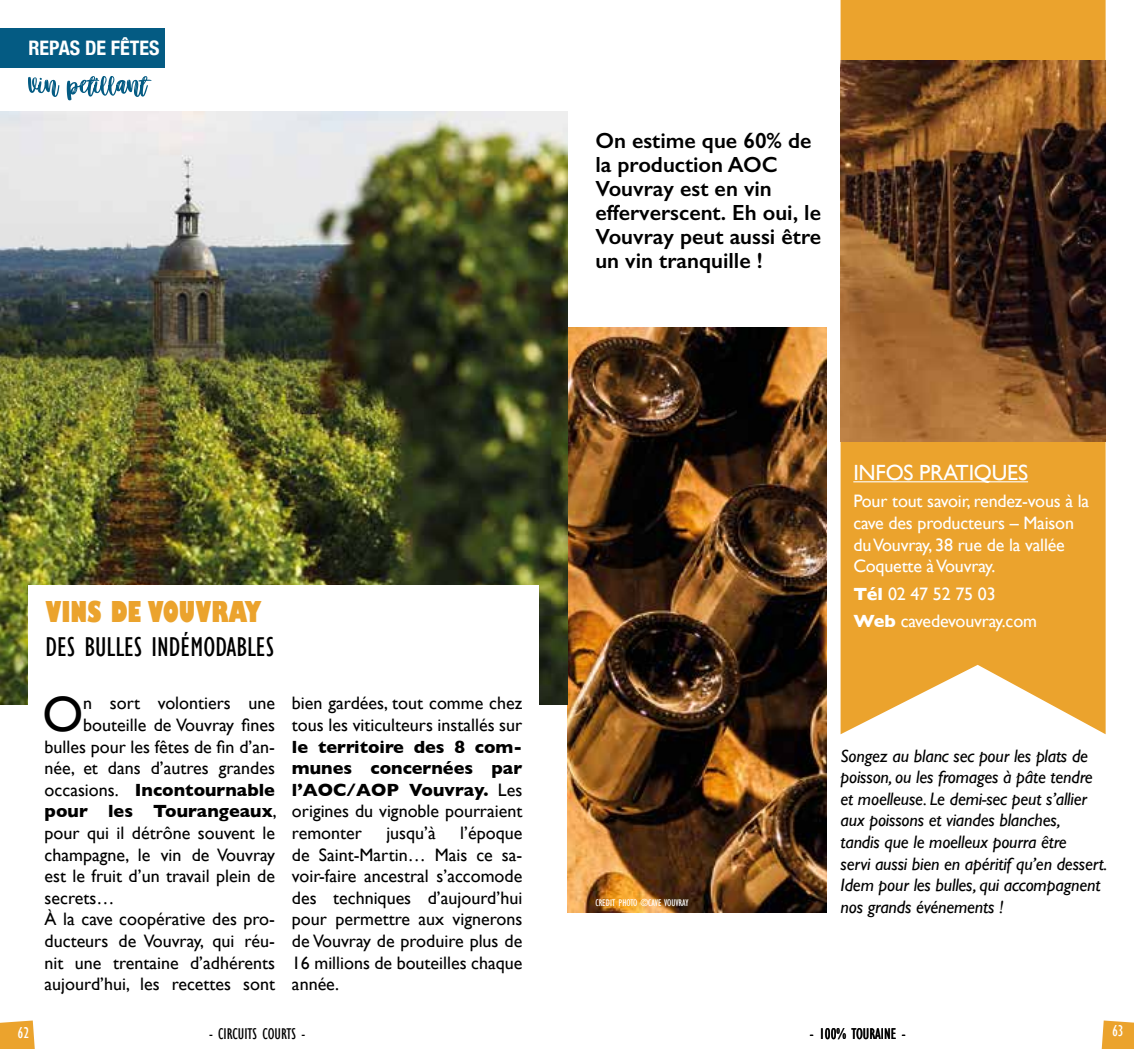
<style>
.page{position:relative;width:1134px;height:1049px;background:#fff}
.page>*{position:absolute;margin:0;border:0;box-sizing:border-box;transform-origin:0 0}
.t1{font:49.6px "Gill Sans";color:#000}
.t2{font:condensed 28px "Gill Sans";color:#000}
.t3{font:800 condensed 28px "Gill Sans";color:#eba32d}
.t4{font:600 22px/24px "Gill Sans";color:#000}
.t5{font:22px "Gill Sans";letter-spacing:-.01em;color:#fff}
.t6{font:700 condensed 20px "Helvetica Neue";color:#fff}
.t7{font:18px/21.6px "Gill Sans";color:#000}
.t8{font:italic 18px/21.6px "Gill Sans";letter-spacing:-.01em;color:#000}
.t9{font:700 18px/21.6px "Gill Sans";color:#000;text-align:justify}
.t10{font:18px/21.6px "Gill Sans";letter-spacing:-.01em;color:#fff}
.t11{font:condensed 16px "Gill Sans";color:#000}
.t12{font:condensed 16px "Gill Sans";color:#fff}
.t13{font:condensed 10px "Gill Sans";color:#fff}
.s1{font-weight:400}
.s2{font-weight:700}
</style>
<div class="page">
<svg style="left:1101px;top:1020px;width:33px;height:29px"></svg>
<svg style="left:0;top:1020px;width:35px;height:29px"></svg>
<img style="left:567px;top:327px;width:259px;height:586px">
<img style="left:0;top:111px;width:567px;height:594px">
<div style="left:0;top:28px;width:164px;height:40px;background:#045b83"></div>
<div style="left:28px;top:585px;width:511px;height:390px;background:#fff"></div>
<svg style="left:840px;top:0;width:266px;height:734px;fill:#eba32d"></svg>
<hr style="left:853px;top:481px;width:175px;height:1px;background:#fff">
<img style="left:840px;top:60px;width:266px;height:381px">
<svg style="left:28px;top:76px;width:124px;height:24px"></svg>
<p class="t6" style="left:28px;top:31px;width:133px">REPAS DE FÊTES</p>
<p class="t4" style="left:595px;top:128px;width:227px">On estime que 60% de la production AOC<br>Vouvray est en vin efferverscent. Eh oui, le<br>Vouvray peut aussi être un vin tranquille !</p>
<h2 class="t3" style="left:45px;top:594px;width:218px">VINS DE VOUVRAY</h2>
<h2 class="t2" style="left:45px;top:630px;width:230px">DES BULLES INDÉMODABLES</h2>
<h1 class="t1" style="left:42px;top:685px;width:42px">O</h1>
<p class="t7" style="left:83px;top:692px;width:193px">n sort volontiers une</p>
<p class="t7" style="left:83px;top:714px;width:193px">bouteille de Vouvray fines</p>
<p class="t7" style="left:45px;top:735px;width:232px">bulles pour les fêtes de fin d’an-</p>
<p class="t7" style="left:45px;top:757px;width:232px">née, et dans d’autres grandes</p>
<p class="t9" style="left:45px;top:778px;width:232px"><span class="s1">occasions.</span> Incontournable</p>
<p class="t9" style="left:45px;top:800px;width:234px">pour les Tourangeaux<span class="s1">,</span></p>
<p class="t7" style="left:45px;top:822px;width:232px">pour qui il détrône souvent le</p>
<p class="t7" style="left:45px;top:843px;width:232px">champagne, le vin de Vouvray</p>
<p class="t7" style="left:45px;top:865px;width:232px">est le fruit d’un travail plein de</p>
<p class="t7" style="left:45px;top:887px;width:71px">secrets…</p>
<p class="t7" style="left:45px;top:908px;width:232px">À la cave coopérative des pro-</p>
<p class="t7" style="left:45px;top:930px;width:232px">ducteurs de Vouvray, qui réu-</p>
<p class="t7" style="left:45px;top:951px;width:232px">nit une trentaine d’adhérents</p>
<p class="t7" style="left:45px;top:973px;width:232px">aujourd’hui, les recettes sont</p>
<p class="t7" style="left:292px;top:692px;width:232px">bien gardées, tout comme chez tous les viticulteurs installés sur</p>
<p class="t9" style="left:292px;top:735px;width:232px">le territoire des 8 com&shy;munes concernées par l’AOC/AOP Vouvray. <span class="s1">Les origines du vignoble pourraient remonter</span></p>
<p class="t7" style="left:292px;top:822px;width:232px;text-align:justify;text-indent:168px">l’époque de Saint-Martin… Mais ce sa&shy;voir-faire ancestral s’accomode des techniques d’aujourd’hui pour permettre aux vignerons de Vouvray de produire plus de 16 millions de bouteilles chaque année.</p>
<p class="t7" style="left:386px;top:822px;width:51px">jusqu’à</p>
<p class="t13" style="left:595px;top:897px;width:95px">CREDIT PHOTO ©CAVE VOUVRAY</p>
<p class="t5" style="left:853px;top:460px;width:176px">INFOS PRATIQUES</p>
<p class="t10" style="left:853px;top:490px;width:237px">Pour tout savoir, rendez-vous à la cave des producteurs – Maison du Vouvray, 38 rue de la vallée<br>Coquette à Vouvray.</p>
<p class="t10" style="left:853px;top:580px;width:185px;line-height:27.2px"><span class="s2">Tél</span> 02 47 52 75 03<br><span class="s2">Web</span> cavedevouvray.com</p>
<p class="t8" style="left:840px;top:745px;width:268px">Songez au blanc sec pour les plats de poisson, ou les fromages à pâte tendre et moelleuse. Le demi-sec peut s’allier aux poissons et viandes blanches,<br>tandis que le moelleux pourra être<br>servi aussi bien en apéritif qu’en dessert.<br>Idem pour les bulles, qui accompagnent nos grands événements !</p>
<p class="t12" style="left:18px;top:1023px;width:13px">62</p>
<p class="t11" style="left:209px;top:1024px;width:98px">- CIRCUITS COURTS -</p>
<p class="t12" style="left:1112px;top:1021px;width:13px">63</p>
<p class="t11" style="left:810px;top:1024px;width:97px">- 100% TOURAINE -</p>
</div>
